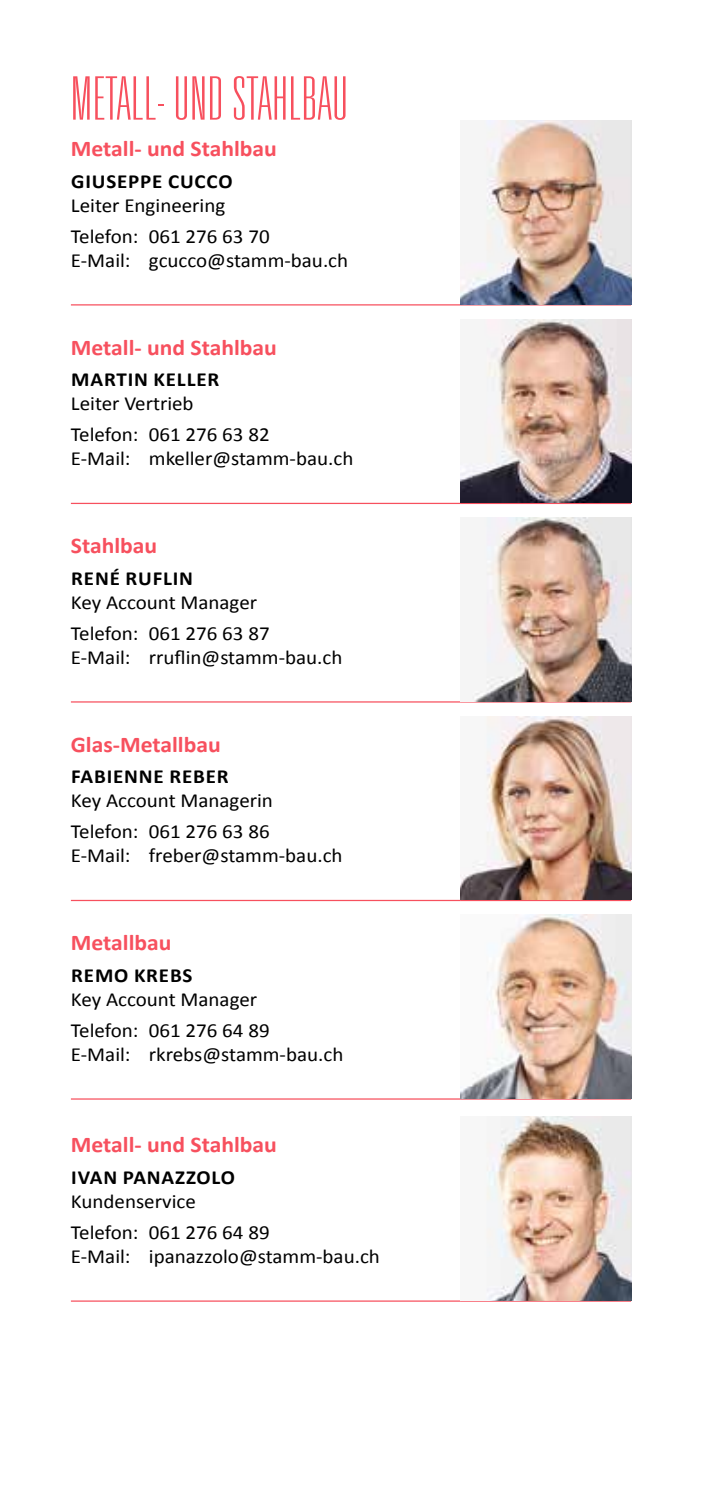
<style>
.page{position:relative;width:702px;height:1489px;background:#fff}
.page>*{position:absolute;margin:0;border:0;box-sizing:border-box;transform-origin:0 0}
.t1{font:100 ultra-condensed 60px "Univers";letter-spacing:.02em;color:#f7505e;scale:1.05 1}
.t2{font:700 22.5px "Calibri";color:#f7505e;scale:1.05 1}
.t3{font:20px/31px "Calibri";color:#000;scale:1.05 1}
.t4{font:700 20px "Calibri";letter-spacing:.04em;color:#000;scale:1.05 1}
</style>
<div class="page">
<hr style="left:71px;top:304px;width:390px;height:1px;background:#f7505e">
<hr style="left:461px;top:304px;width:170px;height:1px;background:#f7505e">
<img style="left:461px;top:121px;width:170px;height:183px">
<hr style="left:71px;top:503px;width:390px;height:1px;background:#f7505e">
<hr style="left:461px;top:503px;width:170px;height:1px;background:#f7505e">
<img style="left:461px;top:319px;width:170px;height:184px">
<hr style="left:71px;top:701px;width:390px;height:1px;background:#f7505e">
<hr style="left:461px;top:701px;width:170px;height:1px;background:#f7505e">
<img style="left:472px;top:517px;width:159px;height:184px">
<hr style="left:71px;top:899px;width:390px;height:2px;background:#f7505e">
<hr style="left:461px;top:899px;width:170px;height:2px;background:#f7505e">
<img style="left:461px;top:716px;width:170px;height:183px">
<hr style="left:71px;top:1098px;width:390px;height:1px;background:#f7505e">
<hr style="left:461px;top:1098px;width:170px;height:1px;background:#f7505e">
<img style="left:461px;top:914px;width:170px;height:184px">
<hr style="left:71px;top:1300px;width:390px;height:1px;background:#f7505e">
<hr style="left:461px;top:1300px;width:170px;height:1px;background:#f7505e">
<img style="left:486px;top:1116px;width:145px;height:184px">
<h1 class="t1" style="left:71px;top:68px;width:265px">METALL- UND STAHLBAU</h1>
<p class="t2" style="left:71px;top:134px;width:198px">Metall- und Stahlbau</p>
<p class="t4" style="left:71px;top:168px;width:155px">GIUSEPPE CUCCO</p>
<p class="t3" style="left:71px;top:189px;width:191px">Leiter Engineering<br>Telefon: 061 276 63 70</p>
<p class="t3" style="left:71px;top:244px;width:265px">E-Mail: gcucco@stamm-bau.ch</p>
<p class="t2" style="left:71px;top:332px;width:198px">Metall- und Stahlbau</p>
<p class="t4" style="left:71px;top:366px;width:142px">MARTIN KELLER</p>
<p class="t3" style="left:71px;top:388px;width:191px">Leiter Vertrieb<br>Telefon: 061 276 63 82</p>
<p class="t3" style="left:71px;top:443px;width:270px">E-Mail: mkeller@stamm-bau.ch</p>
<p class="t2" style="left:71px;top:531px;width:84px">Stahlbau</p>
<p class="t4" style="left:71px;top:565px;width:117px">RENÉ RUFLIN</p>
<p class="t3" style="left:71px;top:586px;width:191px">Key Account Manager<br>Telefon: 061 276 63 87</p>
<p class="t3" style="left:71px;top:641px;width:260px">E-Mail: rruflin@stamm-bau.ch</p>
<p class="t2" style="left:71px;top:729px;width:144px">Glas-Metallbau</p>
<p class="t4" style="left:71px;top:763px;width:151px">FABIENNE REBER</p>
<p class="t3" style="left:71px;top:785px;width:194px">Key Account Managerin<br>Telefon: 061 276 63 86</p>
<p class="t3" style="left:71px;top:840px;width:260px">E-Mail: freber@stamm-bau.ch</p>
<p class="t2" style="left:71px;top:928px;width:97px">Metallbau</p>
<p class="t4" style="left:71px;top:962px;width:117px">REMO KREBS</p>
<p class="t3" style="left:71px;top:983px;width:191px">Key Account Manager<br>Telefon: 061 276 64 89</p>
<p class="t3" style="left:71px;top:1038px;width:261px">E-Mail: rkrebs@stamm-bau.ch</p>
<p class="t2" style="left:71px;top:1130px;width:198px">Metall- und Stahlbau</p>
<p class="t4" style="left:71px;top:1164px;width:157px">IVAN PANAZZOLO</p>
<p class="t3" style="left:71px;top:1185px;width:191px">Kundenservice<br>Telefon: 061 276 64 89</p>
<p class="t3" style="left:71px;top:1240px;width:296px">E-Mail: ipanazzolo@stamm-bau.ch</p>
</div>
